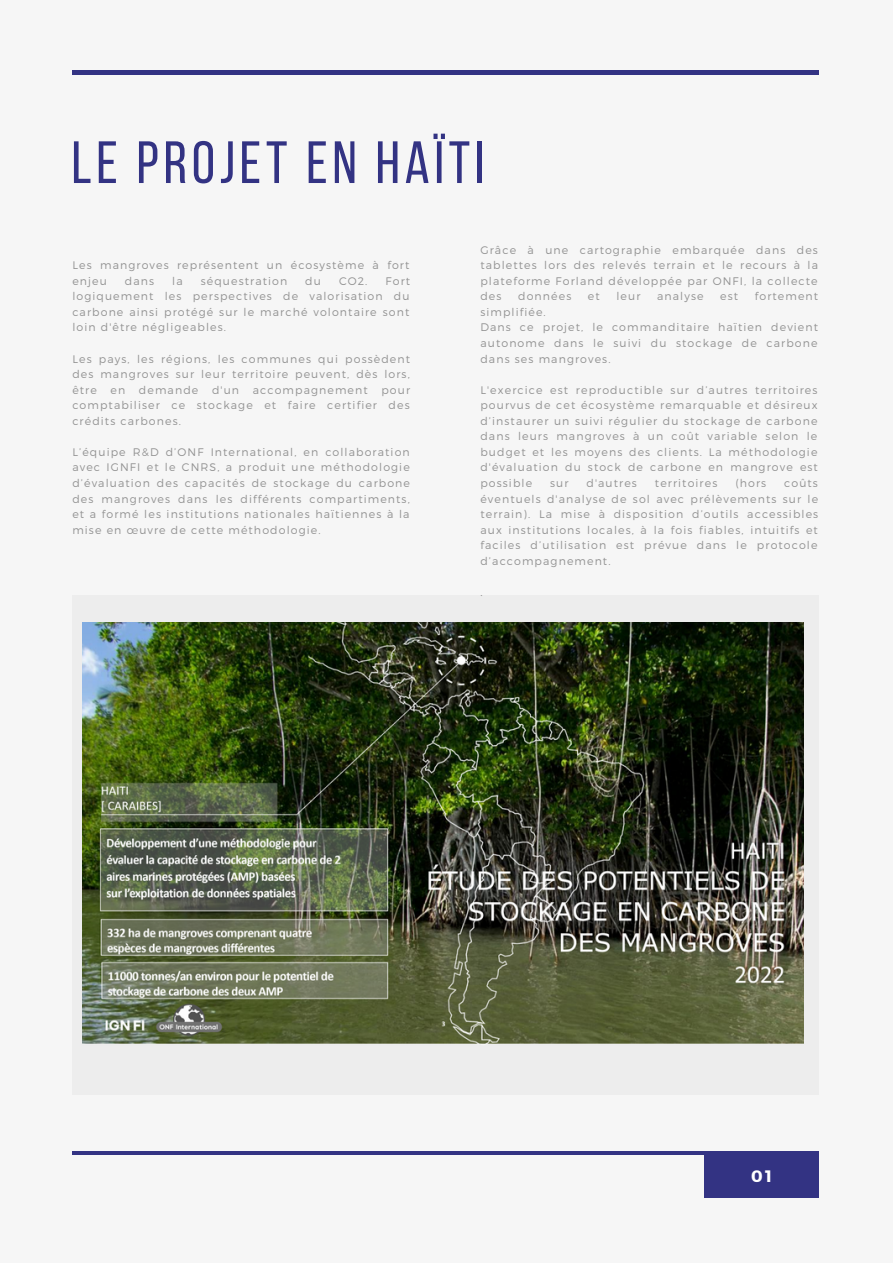
<style>
.page{position:relative;width:893px;height:1264px;background:#fff}
.page>*{position:absolute;margin:0;border:0;box-sizing:border-box;transform-origin:0 0}
.t1{font:59.55px "Bebas Neue";letter-spacing:.08em;color:#333383}
.t2{font:700 16.5px "Montserrat";color:#fff}
.t3{font:300 10.95px/15.6px "Montserrat";letter-spacing:.1em;color:#929292;text-align:justify}
</style>
<div class="page">
<div style="left:0;top:0;width:892px;height:1262px;background:#f6f6f6"></div>
<hr style="left:72px;top:71px;width:747px;height:3px;background:#333383">
<div style="left:704px;top:1151px;width:114px;height:46px;background:#333383"></div>
<hr style="left:72px;top:1151px;width:747px;height:3px;background:#333383">
<div style="left:72px;top:596px;width:747px;height:497px;background:#ededed"></div>
<img style="left:82px;top:622px;width:721px;height:422px">
<h1 class="t1" style="left:72px;top:138px;width:414px">LE PROJET EN HAÏTI</h1>
<p class="t3" style="left:72px;top:257px;width:338px">Les mangroves représentent un écosystème à fort enjeu</p>
<p class="t3" style="left:125px;top:272px;width:31px">dans</p>
<p class="t3" style="left:172px;top:272px;width:12px">la</p>
<p class="t3" style="left:201px;top:272px;width:88px">séquestration</p>
<p class="t3" style="left:305px;top:272px;width:17px">du</p>
<p class="t3" style="left:339px;top:272px;width:30px">CO2.</p>
<p class="t3" style="left:72px;top:272px;width:339px;text-indent:313px">Fort logiquement les perspectives de valorisation du carbone ainsi protégé sur le marché volontaire sont loin d'être négligeables.</p>
<p class="t3" style="left:72px;top:350px;width:339px">Les pays, les régions, les communes qui possèdent des mangroves sur leur territoire peuvent, dès lors, être en demande d'un accompagnement pour comptabiliser ce stockage et faire certifier des crédits carbones.</p>
<p class="t3" style="left:72px;top:443px;width:339px">L’équipe R&amp;D d’ONF International, en collaboration avec IGNFI et le CNRS, a produit une méthodologie d’évaluation des capacités de stockage du carbone des mangroves dans les différents compartiments, et a formé les institutions nationales haïtiennes à la mise en œuvre de cette méthodologie.</p>
<p class="t3" style="left:480px;top:241px;width:339px">Grâce à une cartographie embarquée dans des tablettes lors des relevés terrain et le recours à la plateforme Forland développée par ONFI, la collecte des</p>
<p class="t3" style="left:518px;top:288px;width:55px">données</p>
<p class="t3" style="left:588px;top:288px;width:13px">et</p>
<p class="t3" style="left:616px;top:288px;width:25px">leur</p>
<p class="t3" style="left:657px;top:288px;width:48px">analyse</p>
<p class="t3" style="left:720px;top:288px;width:19px">est</p>
<p class="t3" style="left:754px;top:288px;width:65px">fortement</p>
<p class="t3" style="left:480px;top:303px;width:339px;text-align:left">simplifiée.<br>Dans ce projet, le commanditaire haïtien devient autonome dans le suivi du stockage de carbone dans ses mangroves.</p>
<p class="t3" style="left:480px;top:381px;width:339px">L'exercice est reproductible sur d’autres territoires pourvus de cet écosystème remarquable et désireux d’instaurer un suivi régulier du stockage de carbone dans leurs mangroves à un coût variable selon le budget et les moyens des clients. La méthodologie d'évaluation du stock de carbone en mangrove est possible</p>
<p class="t3" style="left:480px;top:475px;width:339px;text-indent:304px">coûts éventuels d'analyse de sol avec prélèvements sur le terrain). La mise à disposition d’outils accessibles aux institutions locales, à la fois fiables, intuitifs et faciles d’utilisation est prévue dans le protocole d’accompagnement.</p>
<p class="t3" style="left:480px;top:583px;width:4px">.</p>
<p class="t3" style="left:550px;top:475px;width:20px">sur</p>
<p class="t3" style="left:586px;top:475px;width:52px">d'autres</p>
<p class="t3" style="left:655px;top:475px;width:64px">territoires</p>
<p class="t3" style="left:735px;top:475px;width:32px">(hors</p>
<h2 class="t2" style="left:751px;top:1165px;width:22px">01</h2>
</div>
